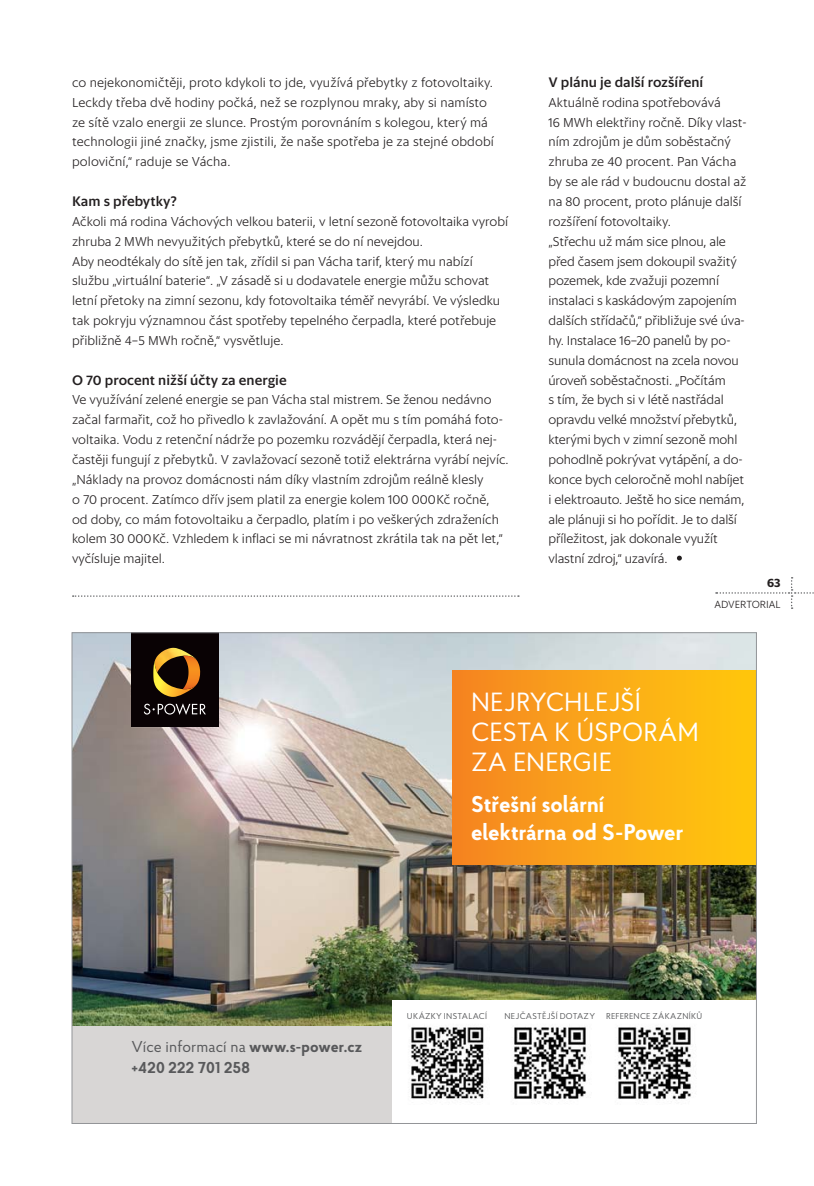
<style>
.page{position:relative;width:814px;height:1186px;background:#fff}
.page>*{position:absolute;margin:0;border:0;box-sizing:border-box;transform-origin:0 0}
.t1{font:26.25px/29.8px "Proba Pro";color:#fff}
.t2{font:700 22.75px/28px "Proba Pro";color:#fff}
.t3{font:700 15.75px/21px "Proba Pro";letter-spacing:.025em;color:#58595b}
.t4{font:500 14px "Sanomat Sans Text";color:#231f20}
.t5{font:300 13.12px/19.8px "Sanomat Sans Text";color:#231f20}
.t6{font:700 12.25px "Sanomat Sans Text";color:#231f20}
.t7{font:300 10.5px "Sanomat Sans Text";color:#231f20}
.t8{font:8.58px "Proba Pro";letter-spacing:.03em;color:#58595b}
.s1{font-weight:400}
</style>
<div class="page">
<svg style="left:716px;top:577px;width:98px;height:32px"></svg>
<img style="left:74px;top:634px;width:681px;height:392px">
<div style="left:131px;top:633px;width:87px;height:94px;background:#090204"></div>
<svg style="left:144px;top:703px;width:62px;height:12px"></svg>
<img style="left:199px;top:665px;width:2px;height:15px">
<svg style="left:153px;top:648px;width:46px;height:49px"></svg>
<div style="left:453px;top:670px;width:303px;height:194px;background:linear-gradient(to right,#f58522,#ffca0d)"></div>
<div style="left:72px;top:1026px;width:684px;height:97px;background:#d8d6d5"></div>
<div style="left:392px;top:999px;width:364px;height:124px;background:#fff"></div>
<img style="left:411px;top:1027px;width:73px;height:72px">
<img style="left:513px;top:1027px;width:74px;height:73px">
<img style="left:617px;top:1027px;width:75px;height:73px">
<svg style="left:73px;top:595px;width:446px;height:2px"></svg>
<svg style="left:677px;top:555px;width:5px;height:5px"></svg>
<p class="t5" style="left:72px;top:73px;width:423px">co nejekonomičtěji, proto kdykoli to jde, využívá přebytky z fotovoltaiky.<br>Leckdy třeba dvě hodiny počká, než se rozplynou mraky, aby si namísto ze sítě vzalo energii ze slunce. Prostým porovnáním s kolegou, který má technologii jiné značky, jsme zjistili, že naše spotřeba je za stejné období poloviční,“ raduje se Vácha.</p>
<p class="t4" style="left:72px;top:194px;width:107px">Kam s přebytky?</p>
<p class="t5" style="left:72px;top:212px;width:438px">Ačkoli má rodina Váchových velkou baterii, v letní sezoně fotovoltaika vyrobí zhruba 2 MWh nevyužitých přebytků, které se do ní nevejdou.<br>Aby neodtékaly do sítě jen tak, zřídil si pan Vácha tarif, který mu nabízí službu „virtuální baterie“. „V zásadě si u dodavatele energie můžu schovat letní přetoky na zimní sezonu, kdy fotovoltaika téměř nevyrábí. Ve výsledku tak pokryju významnou část spotřeby tepelného čerpadla, které potřebuje přibližně 4–5 MWh ročně,“ vysvětluje.</p>
<p class="t4" style="left:72px;top:373px;width:216px">O 70 procent nižší účty za energie</p>
<p class="t5" style="left:72px;top:391px;width:438px">Ve využívání zelené energie se pan Vácha stal mistrem. Se ženou nedávno začal farmařit, což ho přivedlo k zavlažování. A opět mu s tím pomáhá foto&shy;voltaika. Vodu z retenční nádrže po pozemku rozvádějí čerpadla, která nej&shy;častěji fungují z přebytků. V zavlažovací sezoně totiž elektrárna vyrábí nejvíc. „Náklady na provoz domácnosti nám díky vlastním zdrojům reálně klesly<br>o 70 procent. Zatímco dřív jsem platil za energie kolem 100 000 Kč ročně,<br>od doby, co mám fotovoltaiku a čerpadlo, platím i po veškerých zdraženích kolem 30 000 Kč. Vzhledem k inflaci se mi návratnost zkrátila tak na pět let,“ vyčísluje majitel.</p>
<p class="t4" style="left:548px;top:75px;width:156px">V plánu je další rozšíření</p>
<p class="t5" style="left:548px;top:93px;width:200px">Aktuálně rodina spotřebovává<br>16 MWh elektřiny ročně. Díky vlast&shy;ním zdrojům je dům soběstačný zhruba ze 40 procent. Pan Vácha by se ale rád v budoucnu dostal až na 80 procent, proto plánuje další rozšíření fotovoltaiky.<br>„Střechu už mám sice plnou, ale před časem jsem dokoupil svažitý pozemek, kde zvažuji pozemní instalaci s kaskádovým zapojením dalších střídačů,“ přibližuje své úva&shy;hy. Instalace 16–20 panelů by po&shy;sunula domácnost na zcela novou úroveň soběstačnosti. „Počítám<br>s tím, že bych si v létě nastřádal opravdu velké množství přebytků, kterými bych v zimní sezoně mohl pohodlně pokrývat vytápění, a do&shy;konce bych celoročně mohl nabíjet i elektroauto. Ještě ho sice nemám, ale plánuji si ho pořídit. Je to další příležitost, jak dokonale využít vlastní zdroj,“ uzavírá.</p>
<p class="t6" style="left:767px;top:576px;width:15px">63</p>
<p class="t7" style="left:714px;top:599px;width:68px">ADVERTORIAL</p>
<h1 class="t1" style="left:471px;top:691px;width:229px">NEJRYCHLEJŠÍ<br>CESTA K ÚSPORÁM<br>ZA ENERGIE</h1>
<h2 class="t2" style="left:471px;top:790px;width:214px">Střešní solární elektrárna od S-Power</h2>
<p class="t3" style="left:131px;top:1036px;width:232px"><span class="s1">Více informací na</span> www.s-power.cz +420 222 701 258</p>
<p class="t8" style="left:407px;top:1013px;width:82px">UKÁZKY INSTALACÍ</p>
<p class="t8" style="left:504px;top:1013px;width:92px">NEJČASTĚJŠÍ DOTAZY</p>
<p class="t8" style="left:606px;top:1013px;width:98px">REFERENCE ZÁKAZNÍKŮ</p>
</div>
